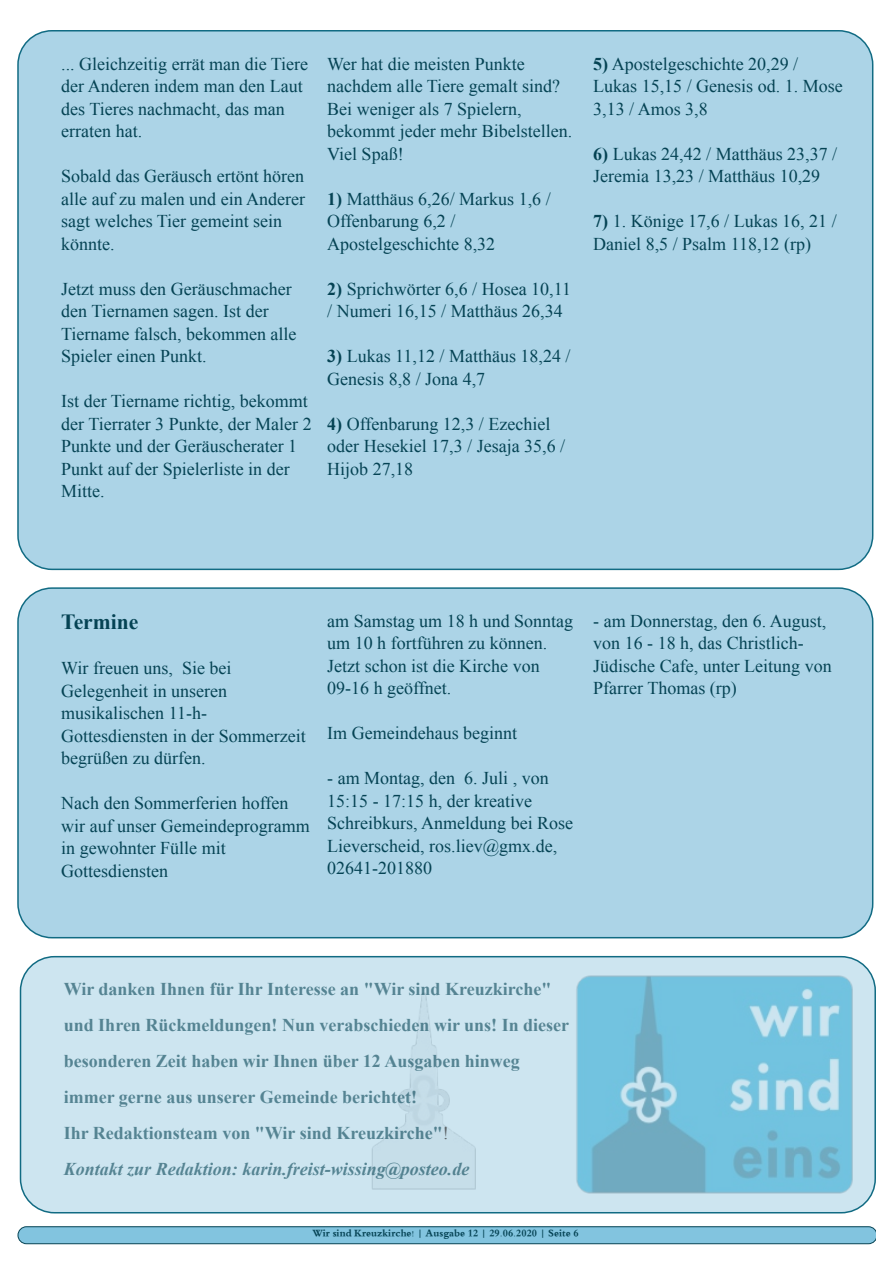
<style>
.page{position:relative;width:893px;height:1263px;background:#fff}
.page>*{position:absolute;margin:0;border:0;box-sizing:border-box;transform-origin:0 0}
.t1{font:700 21.6px "Times New Roman";color:#054354}
.t2{font:18px/22.5px "Times New Roman";color:#054354}
.t3{font:700 18px/36px "Times New Roman";color:rgb(5 67 84/.6)}
.t4{font:700 10.5px "Traditional Arabic";color:#054354}
.s1{font-weight:700}
.s2{font-weight:400;color:rgb(22 20 19/.6)}
.s3{font-style:italic}
</style>
<div class="page">
<svg style="left:18px;top:1226px;width:858px;height:18px;background:#77b8d1"></svg>
<div style="left:21px;top:957px;width:854px;height:256px;background:#acd4e7;border-radius:34px;opacity:.6"></div>
<div style="left:20px;top:956px;width:856px;height:257px;border:2px solid #116b83;border-radius:34px"></div>
<div style="left:18px;top:588px;width:855px;height:350px;background:#acd4e7;border-radius:34px"></div>
<div style="left:17px;top:587px;width:856px;height:351px;border:2px solid #116b83;border-radius:34px"></div>
<div style="left:18px;top:31px;width:855px;height:538px;background:#acd4e7;border-radius:34px"></div>
<p class="t2" style="left:61px;top:52px;width:248px">... Gleichzeitig errät man die Tiere der Anderen indem man den Laut des Tieres nachmacht, das man erraten hat.</p>
<p class="t2" style="left:61px;top:165px;width:245px">Sobald das Geräusch ertönt hören alle auf zu malen und ein Anderer sagt welches Tier gemeint sein könnte.</p>
<p class="t2" style="left:61px;top:277px;width:237px">Jetzt muss den Geräuschmacher den Tiernamen sagen. Ist der<br>Tiername falsch, bekommen alle<br>Spieler einen Punkt.</p>
<p class="t2" style="left:61px;top:390px;width:252px">Ist der Tiername richtig, bekommt der Tierrater 3 Punkte, der Maler 2<br>Punkte und der Geräuscherater 1<br>Punkt auf der Spielerliste in der<br>Mitte.</p>
<p class="t2" style="left:327px;top:52px;width:246px">Wer hat die meisten Punkte nachdem alle Tiere gemalt sind?<br>Bei weniger als 7 Spielern, bekommt jeder mehr Bibelstellen.<br>Viel Spaß!</p>
<p class="t2" style="left:327px;top:187px;width:225px"><span class="s1">1)</span> Matthäus 6,26/ Markus 1,6 /<br>Offenbarung 6,2 /<br>Apostelgeschichte 8,32</p>
<p class="t2" style="left:327px;top:277px;width:245px"><span class="s1">2)</span> Sprichwörter 6,6 / Hosea 10,11 / Numeri 16,15 / Matthäus 26,34</p>
<p class="t2" style="left:327px;top:345px;width:245px"><span class="s1">3)</span> Lukas 11,12 / Matthäus 18,24 /<br>Genesis 8,8 / Jona 4,7</p>
<p class="t2" style="left:327px;top:412px;width:239px"><span class="s1">4)</span> Offenbarung 12,3 / Ezechiel oder Hesekiel 17,3 / Jesaja 35,6 /<br>Hijob 27,18</p>
<p class="t2" style="left:593px;top:52px;width:251px"><span class="s1">5)</span> Apostelgeschichte 20,29 /<br>Lukas 15,15 / Genesis od. 1. Mose<br>3,13 / Amos 3,8</p>
<p class="t2" style="left:593px;top:142px;width:245px"><span class="s1">6)</span> Lukas 24,42 / Matthäus 23,37 /<br>Jeremia 13,23 / Matthäus 10,29</p>
<p class="t2" style="left:593px;top:210px;width:245px"><span class="s1">7)</span> 1. Könige 17,6 / Lukas 16, 21 /<br>Daniel 8,5 / Psalm 118,12 (rp)</p>
<p class="t1" style="left:61px;top:610px;width:79px">Termine</p>
<p class="t2" style="left:61px;top:657px;width:246px">Wir freuen uns, Sie bei<br>Gelegenheit in unseren musikalischen 11-h-<br>Gottesdiensten in der Sommerzeit begrüßen zu dürfen.</p>
<p class="t2" style="left:61px;top:792px;width:250px">Nach den Sommerferien hoffen wir auf unser Gemeindeprogramm in gewohnter Fülle mit<br>Gottesdiensten</p>
<p class="t2" style="left:327px;top:609px;width:247px">am Samstag um 18 h und Sonntag um 10 h fortführen zu können.<br>Jetzt schon ist die Kirche von<br>09-16 h geöffnet.</p>
<p class="t2" style="left:327px;top:722px;width:191px">Im Gemeindehaus beginnt</p>
<p class="t2" style="left:327px;top:767px;width:247px">- am Montag, den 6. Juli , von<br>15:15 - 17:15 h, der kreative<br>Schreibkurs, Anmeldung bei Rose<br>Lieverscheid, ros.liev@gmx.de,<br>02641-201880</p>
<p class="t2" style="left:593px;top:609px;width:240px">- am Donnerstag, den 6. August, von 16 - 18 h, das Christlich-<br>Jüdische Cafe, unter Leitung von<br>Pfarrer Thomas (rp)</p>
<p class="t3" style="left:64px;top:971px;width:507px">Wir danken Ihnen für Ihr Interesse an "Wir sind Kreuzkirche" und Ihren Rückmeldungen! Nun verabschieden wir uns! In dieser besonderen Zeit haben wir Ihnen über 12 Ausgaben hinweg immer gerne aus unserer Gemeinde berichtet!<br>Ihr Redaktionsteam von "Wir sind Kreuzkirche"<span class="s2">!<br></span><span class="s3">Kontakt zur Redaktion: karin.freist-wissing@posteo.de</span></p>
<p class="t4" style="left:312px;top:1227px;width:268px">Wir sind Kreuzkirche! | Ausgabe 12 | 29.06.2020 | Seite 6</p>
</div>
